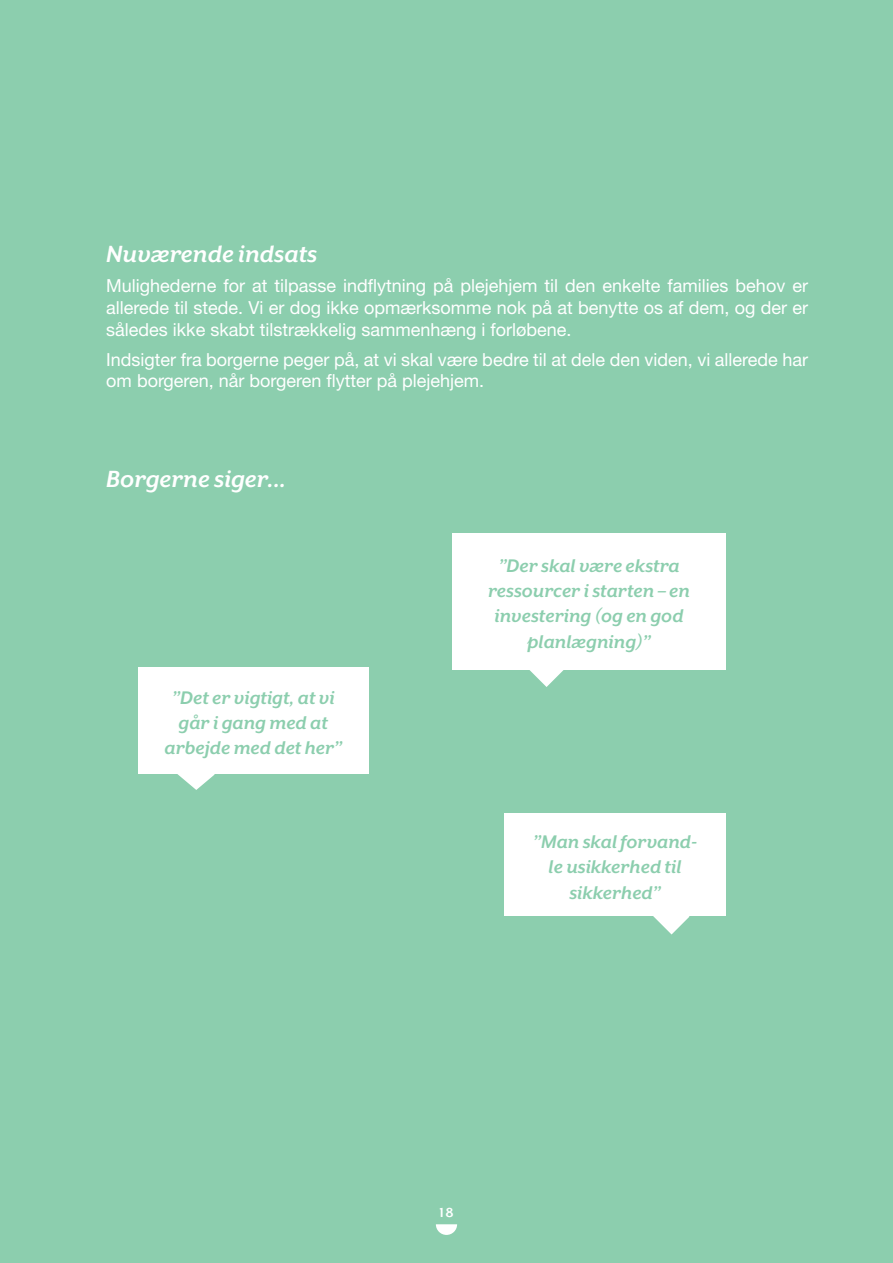
<style>
.page{position:relative;width:893px;height:1263px;background:#8cceae}
.page>*{position:absolute;margin:0;border:0;box-sizing:border-box;transform-origin:0 0}
.t1{font:italic 700 27px "Mr Eaves XL San OT";color:#fff}
.t2{font:italic 700 21px/25.2px "Mr Eaves XL San OT";color:#8cceae;text-align:center}
.t3{font:18px/21.6px "Helvetica Neue LT Std";color:#fff;text-align:justify}
.t4{font:700 15px "Mr Eaves XL San OT";color:#fff}
</style>
<div class="page">
<svg style="left:653px;top:916px;width:36px;height:18px"></svg>
<div style="left:504px;top:814px;width:222px;height:102px;background:#fff"></div>
<svg style="left:528px;top:669px;width:36px;height:18px"></svg>
<div style="left:452px;top:533px;width:274px;height:136px;background:#fff"></div>
<svg style="left:177px;top:774px;width:38px;height:16px"></svg>
<div style="left:138px;top:668px;width:230px;height:106px;background:#fff"></div>
<svg style="left:436px;top:1224px;width:21px;height:11px"></svg>
<p class="t1" style="left:106px;top:241px;width:212px">Nuværende indsats</p>
<p class="t3" style="left:106px;top:275px;width:703px">Mulighederne for at tilpasse indflytning på plejehjem til den enkelte families behov er allerede til stede. Vi er dog ikke opmærksomme nok på at benytte os af dem, og der er således ikke skabt tilstrækkelig sammenhæng i forløbene.</p>
<p class="t3" style="left:106px;top:348px;width:703px">Indsigter fra borgerne peger på, at vi skal være bedre til at dele den viden, vi allerede har om borgeren, når borgeren flytter på plejehjem.</p>
<p class="t1" style="left:106px;top:465px;width:181px">Borgerne siger...</p>
<p class="t2" style="left:164px;top:685px;width:179px">”Det er vigtigt, at vi går i gang med at arbejde med det her”</p>
<p class="t2" style="left:488px;top:553px;width:203px">”Der skal være ekstra ressourcer i starten – en investering (og en god planlægning)”</p>
<p class="t2" style="left:533px;top:829px;width:166px">”Man skal forvand&shy;le usikkerhed til sikkerhed”</p>
<p class="t4" style="left:439px;top:1205px;width:16px">18</p>
</div>
